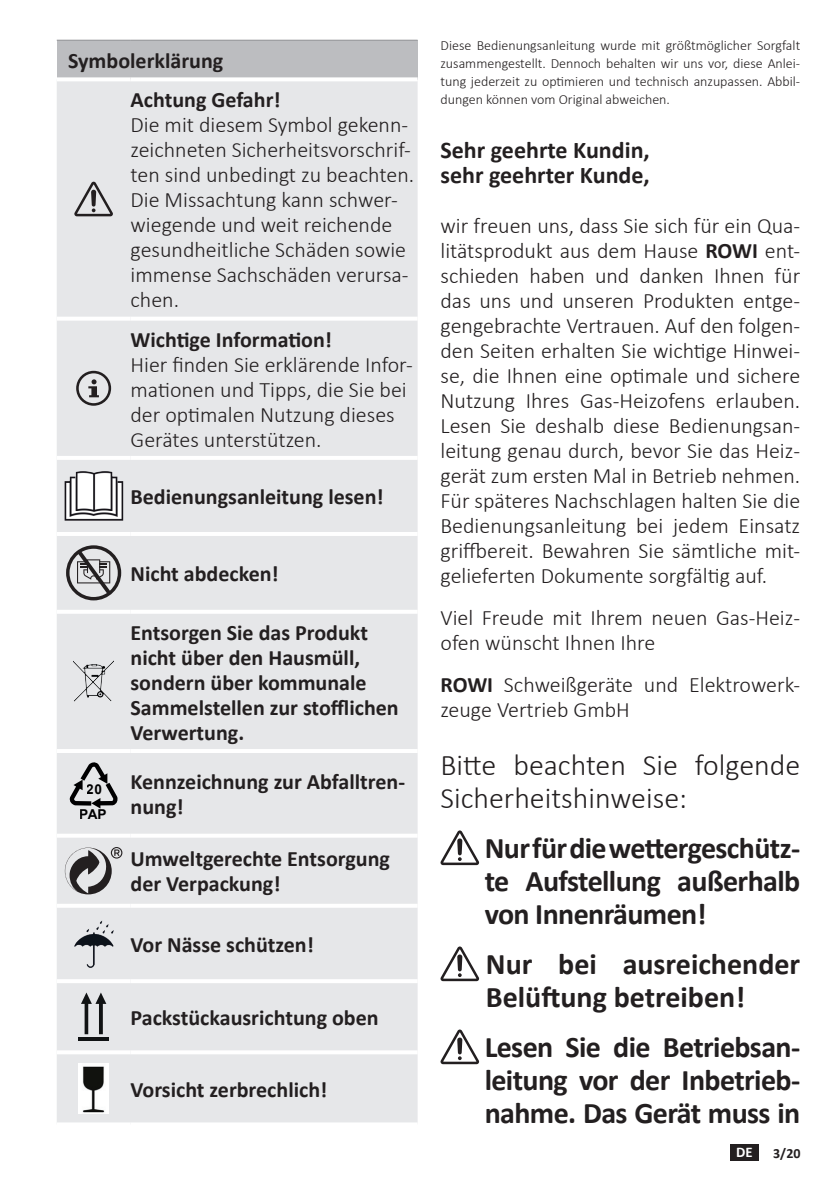
<style>
.page{position:relative;width:840px;height:1191px;background:#fff}
.page>*{position:absolute;margin:0;border:0;box-sizing:border-box;transform-origin:0 0}
.t1{font:700 30px/33px "Calibri";letter-spacing:-.02em;color:#231f20;text-align:justify}
.t2{font:300 30px/33px "Calibri";color:#231f20}
.t3{font:700 30px/33px "Calibri";color:#231f20}
.t4{font:700 24px/25px "Calibri";color:#231f20}
.t5{font:300 22px/25px "Calibri";color:#231f20}
.t6{font:700 22px/25px "Calibri";color:#231f20}
.t7{font:700 14.8px "Calibri";color:#fff}
.t8{font:300 14px/18px "Calibri";color:#231f20;text-align:justify}
.t9{font:700 14px "Calibri";color:#231f20}
.t10{font:700 13.6px/25.2px "Arial";color:#000001;text-align:center}
.s1{font-weight:700}
</style>
<div class="page">
<div style="left:729px;top:1144px;width:29px;height:16px;background:#231f20"></div>
<div style="left:57px;top:40px;width:360px;height:39px;background:#bcbdc0"></div>
<div style="left:57px;top:81px;width:360px;height:1041px;background:#e6e7e9"></div>
<hr style="left:57px;top:40px;width:73px;height:1px;background:#939598">
<hr style="left:130px;top:40px;width:287px;height:1px;background:#939598">
<hr style="left:57px;top:456px;width:73px;height:4px;background:#fff">
<hr style="left:130px;top:456px;width:287px;height:4px;background:#fff">
<hr style="left:57px;top:532px;width:73px;height:4px;background:#fff">
<hr style="left:130px;top:532px;width:287px;height:4px;background:#fff">
<hr style="left:57px;top:610px;width:73px;height:4px;background:#fff">
<hr style="left:130px;top:610px;width:287px;height:4px;background:#fff">
<hr style="left:57px;top:749px;width:73px;height:4px;background:#fff">
<hr style="left:130px;top:749px;width:287px;height:4px;background:#fff">
<svg style="left:57px;top:833px;width:73px;height:4px"></svg>
<svg style="left:130px;top:833px;width:287px;height:4px"></svg>
<svg style="left:57px;top:903px;width:73px;height:4px"></svg>
<svg style="left:130px;top:903px;width:287px;height:4px"></svg>
<hr style="left:57px;top:979px;width:73px;height:4px;background:#fff">
<hr style="left:130px;top:979px;width:287px;height:4px;background:#fff">
<hr style="left:57px;top:1050px;width:73px;height:4px;background:#fff">
<hr style="left:130px;top:1050px;width:287px;height:4px;background:#fff">
<svg style="left:57px;top:77px;width:73px;height:2px"></svg>
<svg style="left:130px;top:77px;width:287px;height:3px"></svg>
<hr style="left:57px;top:317px;width:73px;height:4px;background:#fff">
<hr style="left:130px;top:317px;width:287px;height:4px;background:#fff">
<svg style="left:74px;top:182px;width:39px;height:34px"></svg>
<div style="left:76px;top:371px;width:35px;height:35px;border:3px solid #231f20;border-radius:50%"></div>
<svg style="left:88px;top:379px;width:11px;height:18px"></svg>
<img style="left:61px;top:469px;width:65px;height:53px">
<svg style="left:66px;top:545px;width:55px;height:55px;background:#a8a7a9"></svg>
<img style="left:74px;top:661px;width:40px;height:41px">
<svg style="left:70px;top:762px;width:47px;height:46px;background:#a6a7a9"></svg>
<svg style="left:65px;top:847px;width:57px;height:47px;background:#a1a0a2"></svg>
<img style="left:72px;top:917px;width:43px;height:52px">
<hr style="left:78px;top:1037px;width:31px;height:4px;background:#111314">
<svg style="left:81px;top:992px;width:25px;height:42px"></svg>
<img style="left:79px;top:1063px;width:30px;height:50px">
<svg style="left:440px;top:830px;width:39px;height:35px"></svg>
<svg style="left:440px;top:946px;width:39px;height:35px"></svg>
<svg style="left:440px;top:1029px;width:39px;height:35px"></svg>
<p class="t6" style="left:130px;top:41px;width:151px;line-height:39.2px;text-indent:-62px">Symbolerklärung<br>Achtung Gefahr!</p>
<p class="t5" style="left:130px;top:112px;width:285px">Die mit diesem Symbol gekenn&shy;zeichneten Sicherheitsvorschrif&shy;ten sind unbedingt zu beachten.<br>Die Missachtung kann schwer&shy;wiegende und weit reichende gesundheitliche Schäden sowie immense Sachschäden verursa&shy;chen.</p>
<p class="t6" style="left:130px;top:326px;width:203px">Wichtige Information!</p>
<p class="t5" style="left:130px;top:351px;width:284px">Hier finden Sie erklärende Infor&shy;mationen und Tipps, die Sie bei der optimalen Nutzung dieses<br>Gerätes unterstützen.</p>
<p class="t6" style="left:130px;top:484px;width:254px">Bedienungsanleitung lesen!</p>
<p class="t6" style="left:130px;top:561px;width:150px">Nicht abdecken!</p>
<p class="t6" style="left:130px;top:619px;width:269px">Entsorgen Sie das Produkt nicht über den Hausmüll, sondern über kommunale<br>Sammelstellen zur stofflichen<br>Verwertung.</p>
<p class="t10" style="left:80px;top:776px;width:29px">20<br>PAP</p>
<p class="t6" style="left:130px;top:769px;width:276px">Kennzeichnung zur Abfalltren&shy;nung!</p>
<p class="t6" style="left:130px;top:846px;width:261px">Umweltgerechte Entsorgung der Verpackung!</p>
<p class="t6" style="left:130px;top:931px;width:185px">Vor Nässe schützen!</p>
<p class="t6" style="left:130px;top:1005px;width:249px">Packstückausrichtung oben</p>
<p class="t6" style="left:130px;top:1076px;width:198px">Vorsicht zerbrechlich!</p>
<p class="t8" style="left:440px;top:36px;width:361px">Diese Bedienungsanleitung wurde mit größtmöglicher Sorgfalt zusammengestellt. Dennoch behalten wir uns vor, diese Anlei&shy;tung jederzeit zu optimieren und technisch anzupassen. Abbil&shy;dungen können vom Original abweichen.</p>
<p class="t4" style="left:440px;top:137px;width:211px">Sehr geehrte Kundin, sehr geehrter Kunde,</p>
<p class="t5" style="left:440px;top:213px;width:361px;text-align:justify">wir freuen uns, dass Sie sich für ein Qua&shy;litätsprodukt aus dem Hause <span class="s1">ROWI</span> ent&shy;schieden haben und danken Ihnen für das uns und unseren Produkten entge&shy;gengebrachte Vertrauen. Auf den folgen&shy;den Seiten erhalten Sie wichtige Hinwei&shy;se, die Ihnen eine optimale und sichere Nutzung Ihres Gas-Heizofens erlauben.<br>Lesen Sie deshalb diese Bedienungsan&shy;leitung genau durch, bevor Sie das Heiz&shy;gerät zum ersten Mal in Betrieb nehmen.<br>Für späteres Nachschlagen halten Sie die Bedienungsanleitung bei jedem Einsatz griffbereit. Bewahren Sie sämtliche mit&shy;gelieferten Dokumente sorgfältig auf.</p>
<p class="t5" style="left:440px;top:605px;width:361px">Viel Freude mit Ihrem neuen Gas-Heiz&shy;ofen wünscht Ihnen Ihre</p>
<p class="t5" style="left:440px;top:672px;width:361px"><span class="s1">ROWI</span> Schweißgeräte und Elektrowerk&shy;zeuge Vertrieb GmbH</p>
<h1 class="t2" style="left:440px;top:748px;width:361px">Bitte beachten Sie folgende<br>Sicherheitshinweise:</h1>
<h1 class="t1" style="left:484px;top:831px;width:317px">Nur für die wettergeschütz&shy;te Aufstellung außerhalb von Innenräumen!</h1>
<h1 class="t3" style="left:485px;top:947px;width:316px">Nur bei ausreichender<br>Belüftung betreiben!</h1>
<h1 class="t1" style="left:484px;top:1030px;width:317px">Lesen Sie die Betriebsan&shy;leitung vor der Inbetrieb&shy;nahme. Das Gerät muss in</h1>
<p class="t7" style="left:735px;top:1141px;width:18px">DE</p>
<p class="t9" style="left:772px;top:1143px;width:29px">3/20</p>
</div>
